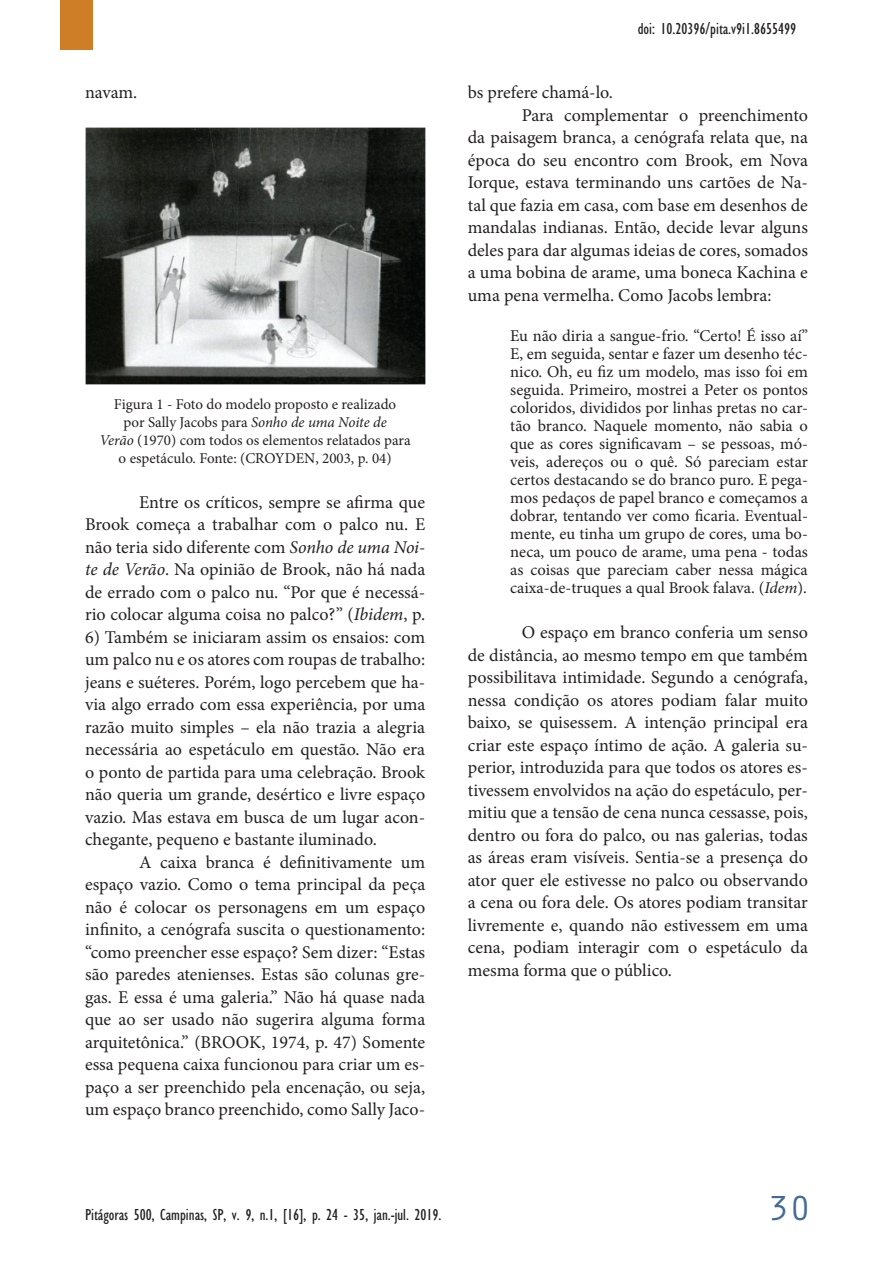
<style>
.page{position:relative;width:893px;height:1263px;background:#fff}
.page>*{position:absolute;margin:0;border:0;box-sizing:border-box;transform-origin:0 0}
.t1{font:36px "Orator Std";color:#456a94}
.t2{font:18px/22.5px "Minion Pro";color:#231f20;text-align:justify}
.t3{font:16.5px/18px "Minion Pro";color:#231f20;text-align:justify}
.t4{font:condensed 16.5px "M Gill Sans";color:#231f20}
.t5{font:15px/18px "Minion Pro";color:#231f20;text-align:center}
.s1{font-style:italic}
</style>
<div class="page">
<div style="left:60px;top:0;width:32px;height:50px;background:#cd7e27"></div>
<img style="left:85px;top:128px;width:340px;height:256px">
<p class="t2" style="left:85px;top:81px;width:54px">navam.</p>
<p class="t5" style="left:100px;top:395px;width:313px">Figura 1 - Foto do modelo proposto e realizado<br>por Sally Jacobs para <span class="s1">Sonho de uma Noite de<br>Verão</span> (1970) com todos os elementos relatados para o espetáculo. Fonte: (CROYDEN, 2003, p. 04)</p>
<p class="t2" style="left:85px;top:491px;width:342px;text-indent:54px">Entre os críticos, sempre se afirma que Brook começa a trabalhar com o palco nu. E não teria sido diferente com <span class="s1">Sonho de uma Noi&shy;te de Verão</span>. Na opinião de Brook, não há nada de errado com o palco nu. “Por que é necessá&shy;rio colocar alguma coisa no palco?” (<span class="s1">Ibidem</span>, p.</p>
<p class="t2" style="left:85px;top:626px;width:342px">6) Também se iniciaram assim os ensaios: com um palco nu e os atores com roupas de trabalho: jeans e suéteres. Porém, logo percebem que ha&shy;via algo errado com essa experiência, por uma razão muito simples – ela não trazia a alegria necessária ao espetáculo em questão. Não era o ponto de partida para uma celebração. Brook não queria um grande, desértico e livre espaço vazio. Mas estava em busca de um lugar acon&shy;chegante, pequeno e bastante iluminado.</p>
<p class="t2" style="left:85px;top:851px;width:342px;text-indent:54px">A caixa branca é definitivamente um espaço vazio. Como o tema principal da peça não é colocar os personagens em um espaço infinito, a cenógrafa suscita o questionamento: “como preencher esse espaço? Sem dizer: “Estas são paredes atenienses. Estas são colunas gre&shy;gas. E essa é uma galeria.” Não há quase nada que ao ser usado não sugerira alguma forma arquitetônica.” (BROOK, 1974, p. 47) Somente essa pequena caixa funcionou para criar um es&shy;paço a ser preenchido pela encenação, ou seja, um espaço branco preenchido, como Sally Jaco-</p>
<p class="t4" style="left:638px;top:19px;width:160px">doi: 10.20396/pita.v9i1.8655499</p>
<p class="t2" style="left:468px;top:81px;width:147px">bs prefere chamá-lo.</p>
<p class="t2" style="left:522px;top:104px;width:288px">Para complementar o preenchimento</p>
<p class="t2" style="left:468px;top:126px;width:342px">da paisagem branca, a cenógrafa relata que, na</p>
<p class="t2" style="left:468px;top:149px;width:342px">época do seu encontro com Brook, em Nova</p>
<p class="t2" style="left:468px;top:171px;width:342px">Iorque, estava terminando uns cartões de Na-</p>
<p class="t2" style="left:468px;top:194px;width:342px">tal que fazia em casa, com base em desenhos de</p>
<p class="t2" style="left:468px;top:216px;width:342px">mandalas indianas. Então, decide levar alguns</p>
<p class="t2" style="left:468px;top:239px;width:342px">deles para dar algumas ideias de cores, somados</p>
<p class="t2" style="left:468px;top:261px;width:342px">a uma bobina de arame, uma boneca Kachina e</p>
<p class="t2" style="left:468px;top:284px;width:305px">uma pena vermelha. Como Jacobs lembra:</p>
<p class="t3" style="left:510px;top:327px;width:299px">Eu não diria a sangue-frio. “Certo! É isso aí” E, em seguida, sentar e fazer um desenho téc&shy;nico. Oh, eu fiz um modelo, mas isso foi em seguida. Primeiro, mostrei a Peter os pontos coloridos, divididos por linhas pretas no car&shy;tão branco. Naquele momento, não sabia o que as cores significavam – se pessoas, mó&shy;veis, adereços ou o quê. Só pareciam estar certos destacando se do branco puro. E pega&shy;mos pedaços de papel branco e começamos a dobrar, tentando ver como ficaria. Eventual&shy;mente, eu tinha um grupo de cores, uma bo&shy;neca, um pouco de arame, uma pena - todas as coisas que pareciam caber nessa mágica caixa-de-truques a qual Brook falava. (<span class="s1">Idem</span>).</p>
<p class="t2" style="left:468px;top:621px;width:342px;text-indent:54px">O espaço em branco conferia um senso de distância, ao mesmo tempo em que também possibilitava intimidade. Segundo a cenógrafa, nessa condição os atores podiam falar muito baixo, se quisessem. A intenção principal era criar este espaço íntimo de ação. A galeria su&shy;perior, introduzida para que todos os atores es&shy;tivessem envolvidos na ação do espetáculo, per&shy;mitiu que a tensão de cena nunca cessasse, pois, dentro ou fora do palco, ou nas galerias, todas as áreas eram visíveis. Sentia-se a presença do ator quer ele estivesse no palco ou observando a cena ou fora dele. Os atores podiam transitar livremente e, quando não estivessem em uma cena, podiam interagir com o espetáculo da mesma forma que o público.</p>
<p class="t4" style="left:85px;top:1205px;width:358px">Pitágoras 500, Campinas, SP, v. 9, n.1, [16], p. 24 - 35, jan.-jul. 2019.</p>
<h1 class="t1" style="left:768px;top:1182px;width:45px">30</h1>
</div>
